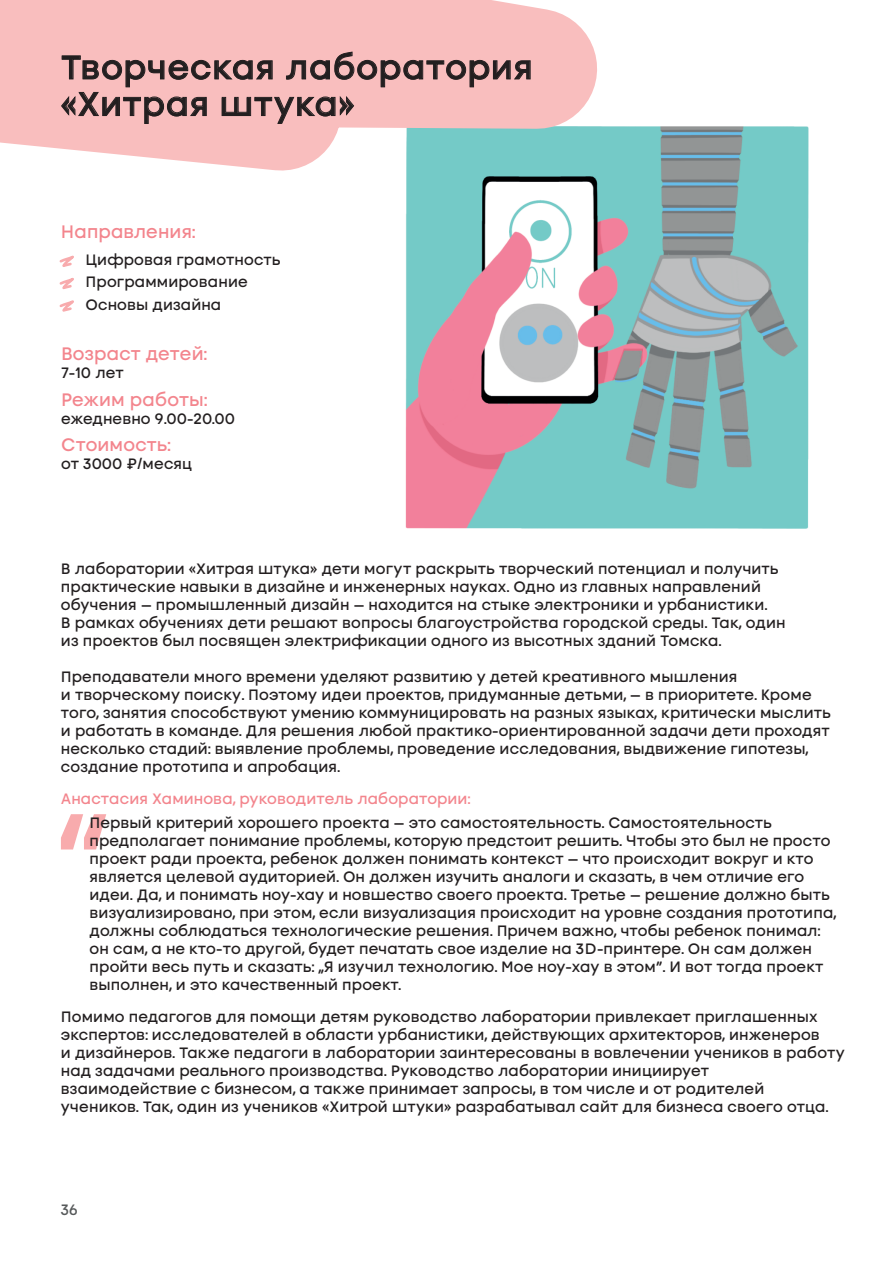
<style>
.page{position:relative;width:893px;height:1263px;background:#fff}
.page>*{position:absolute;margin:0;border:0;box-sizing:border-box;transform-origin:0 0}
.t1{font:33px/36.6px "Rkm";letter-spacing:.035em;color:#231f20}
.t2{font:18px "Rkm";letter-spacing:.01em;color:#f3858d}
.t3{font:15px/18px "Rkm";letter-spacing:.01em;color:#231f20}
.t4{font:15px "Rkm";letter-spacing:.005em;color:#f3858d}
.t5{font:15px "Rkm";color:#575a5b}
</style>
<div class="page">
<img style="left:405px;top:242px;width:404px;height:287px">
<svg style="left:0;top:0;width:809px;height:242px"></svg>
<svg style="left:61px;top:51px;width:470px;height:73px;background:#e2adad"></svg>
<svg style="left:61px;top:814px;width:45px;height:35px"></svg>
<svg style="left:59px;top:255px;width:15px;height:12px"></svg>
<svg style="left:59px;top:278px;width:15px;height:11px"></svg>
<svg style="left:59px;top:300px;width:15px;height:12px"></svg>
<hr style="left:892px;top:0;width:1px;height:1263px;background:#f2f3f4">
<h1 class="t1" style="left:61px;top:50px;width:473px">Творческая лаборатория «Хитрая штука»</h1>
<p class="t2" style="left:61px;top:222px;width:136px">Направления:</p>
<p class="t3" style="left:86px;top:249px;width:197px;line-height:22.5px">Цифровая грамотность<br>Программирование<br>Основы дизайна</p>
<p class="t2" style="left:61px;top:344px;width:147px">Возраст детей:</p>
<p class="t3" style="left:61px;top:364px;width:64px">7-10 лет</p>
<p class="t2" style="left:61px;top:390px;width:147px">Режим работы:</p>
<p class="t3" style="left:61px;top:410px;width:176px">ежедневно 9.00-20.00</p>
<p class="t2" style="left:61px;top:435px;width:111px">Стоимость:</p>
<p class="t3" style="left:61px;top:456px;width:133px">от 3000 ₽/месяц</p>
<p class="t3" style="left:61px;top:560px;width:726px">В лаборатории «Хитрая штука» дети могут раскрыть творческий потенциал и получить практические навыки в дизайне и инженерных науках. Одно из главных направлений обучения — промышленный дизайн — находится на стыке электроники и урбанистики.<br>В рамках обучениях дети решают вопросы благоустройства городской среды. Так, один из проектов был посвящен электрификации одного из высотных зданий Томска.</p>
<p class="t3" style="left:61px;top:668px;width:771px">Преподаватели много времени уделяют развитию у детей креативного мышления<br>и творческому поиску. Поэтому идеи проектов, придуманные детьми, — в приоритете. Кроме того, занятия способствуют умению коммуницировать на разных языках, критически мыслить и работать в команде. Для решения любой практико-ориентированной задачи дети проходят несколько стадий: выявление проблемы, проведение исследования, выдвижение гипотезы, создание прототипа и апробация.</p>
<p class="t4" style="left:61px;top:790px;width:411px">Анастасия Хаминова, руководитель лаборатории:</p>
<p class="t3" style="left:90px;top:814px;width:748px">Первый критерий хорошего проекта — это самостоятельность. Самостоятельность предполагает понимание проблемы, которую предстоит решить. Чтобы это был не просто проект ради проекта, ребенок должен понимать контекст — что происходит вокруг и кто является целевой аудиторией. Он должен изучить аналоги и сказать, в чем отличие его идеи. Да, и понимать ноу-хау и новшество своего проекта. Третье — решение должно быть визуализировано, при этом, если визуализация происходит на уровне создания прототипа, должны соблюдаться технологические решения. Причем важно, чтобы ребенок понимал: он сам, а не кто-то другой, будет печатать свое изделие на 3D-принтере. Он сам должен пройти весь путь и сказать: „Я изучил технологию. Мое ноу-хау в этом”. И вот тогда проект выполнен, и это качественный проект.</p>
<p class="t3" style="left:61px;top:1008px;width:786px">Помимо педагогов для помощи детям руководство лаборатории привлекает приглашенных экспертов: исследователей в области урбанистики, действующих архитекторов, инженеров<br>и дизайнеров. Также педагоги в лаборатории заинтересованы в вовлечении учеников в работу над задачами реального производства. Руководство лаборатории инициирует взаимодействие с бизнесом, а также принимает запросы, в том числе и от родителей учеников. Так, один из учеников «Хитрой штуки» разрабатывал сайт для бизнеса своего отца.</p>
<p class="t5" style="left:61px;top:1202px;width:18px">36</p>
</div>
